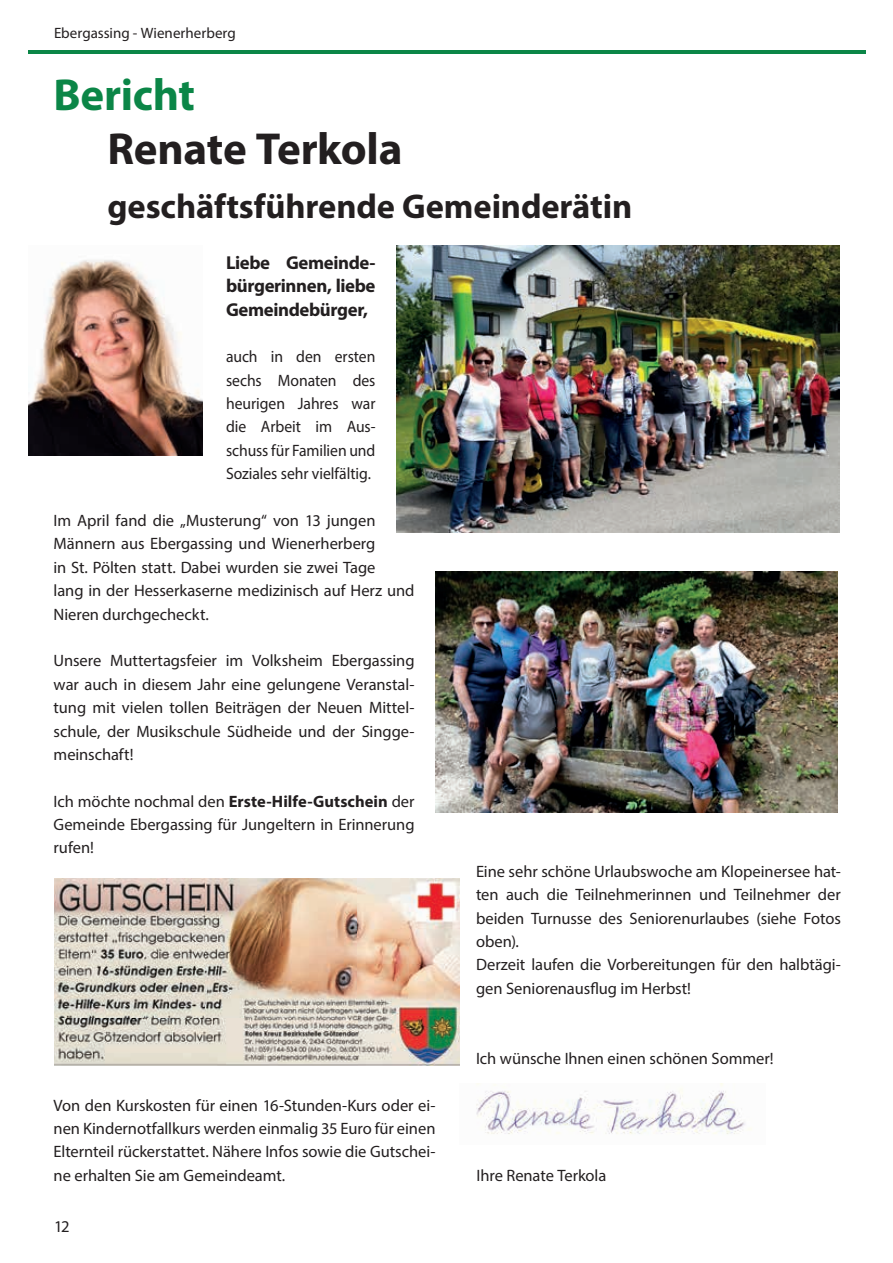
<style>
.page{position:relative;width:893px;height:1263px;background:#fff}
.page>*{position:absolute;margin:0;border:0;box-sizing:border-box;transform-origin:0 0}
.t1{font:700 45px "Myriad Pro";letter-spacing:-.005em;color:#231f20}
.t2{font:700 45px "Myriad Pro";letter-spacing:-.005em;color:#0b8647}
.t3{font:700 34.5px "Myriad Pro";letter-spacing:-.005em;color:#231f20}
.t4{font:700 18.75px/23.4px "Myriad Pro";letter-spacing:-.02em;color:#231f20;text-align:justify}
.t5{font:16.5px/23.4px "Myriad Pro";letter-spacing:-.005em;color:#231f20;text-align:justify}
.t6{font:16.5px/23.4px "Myriad Pro";letter-spacing:-.005em;color:#231f20;text-align:justify;scale:.95 1}
.t7{font:15px "Myriad Pro";color:#231f20}
.s1{font-weight:700}
</style>
<div class="page">
<hr style="left:28px;top:51px;width:838px;height:3px;background:#0b8647">
<img style="left:28px;top:260px;width:175px;height:196px">
<img style="left:54px;top:878px;width:405px;height:187px">
<img style="left:476px;top:1084px;width:276px;height:50px">
<img style="left:397px;top:245px;width:442px;height:287px">
<img style="left:436px;top:572px;width:402px;height:241px">
<p class="t7" style="left:54px;top:24px;width:183px">Ebergassing - Wienerherberg</p>
<h1 class="t2" style="left:54px;top:66px;width:143px">Bericht</h1>
<h1 class="t1" style="left:108px;top:120px;width:296px">Renate Terkola</h1>
<h2 class="t3" style="left:108px;top:184px;width:526px">geschäftsführende Gemeinderätin</h2>
<p class="t4" style="left:226px;top:250px;width:151px">Liebe Gemeinde&shy;bürgerinnen, liebe Gemeindebürger,</p>
<p class="t6" style="left:226px;top:345px;width:159px">auch in den ersten sechs Monaten des heurigen Jahres war die Arbeit im Aus&shy;schuss für Familien und Soziales sehr vielfältig.</p>
<p class="t5" style="left:54px;top:508px;width:363px;text-align:left">Im April fand die „Musterung“ von 13 jungen Männern aus Ebergassing und Wienerherberg<br>in St. Pölten statt. Dabei wurden sie zwei Tage<br>lang in der Hesserkaserne medizinisch auf Herz und Nieren durchgecheckt.</p>
<p class="t5" style="left:54px;top:649px;width:362px">Unsere Muttertagsfeier im Volksheim Ebergassing war auch in diesem Jahr eine gelungene Veranstal&shy;tung mit vielen tollen Beiträgen der Neuen Mittel&shy;schule, der Musikschule Südheide und der Singge&shy;meinschaft!</p>
<p class="t5" style="left:54px;top:789px;width:363px">Ich möchte nochmal den <span class="s1">Erste-Hilfe-Gutschein</span> der Gemeinde Ebergassing für Jungeltern in Erinnerung rufen!</p>
<p class="t5" style="left:54px;top:1093px;width:383px">Von den Kurskosten für einen 16-Stunden-Kurs oder ei&shy;nen Kindernotfallkurs werden einmalig 35 Euro für einen Elternteil rückerstattet. Nähere Infos sowie die Gutschei&shy;ne erhalten Sie am Gemeindeamt.</p>
<p class="t5" style="left:54px;top:1214px;width:17px">12</p>
<p class="t5" style="left:476px;top:859px;width:366px;text-align:left">Eine sehr schöne Urlaubswoche am Klopeinersee hat&shy;ten auch die Teilnehmerinnen und Teilnehmer der beiden Turnusse des Seniorenurlaubes (siehe Fotos oben).<br>Derzeit laufen die Vorbereitungen für den halbtägi&shy;gen Seniorenausflug im Herbst!</p>
<p class="t5" style="left:476px;top:1046px;width:299px">Ich wünsche Ihnen einen schönen Sommer!</p>
<p class="t5" style="left:476px;top:1163px;width:131px">Ihre Renate Terkola</p>
</div>
